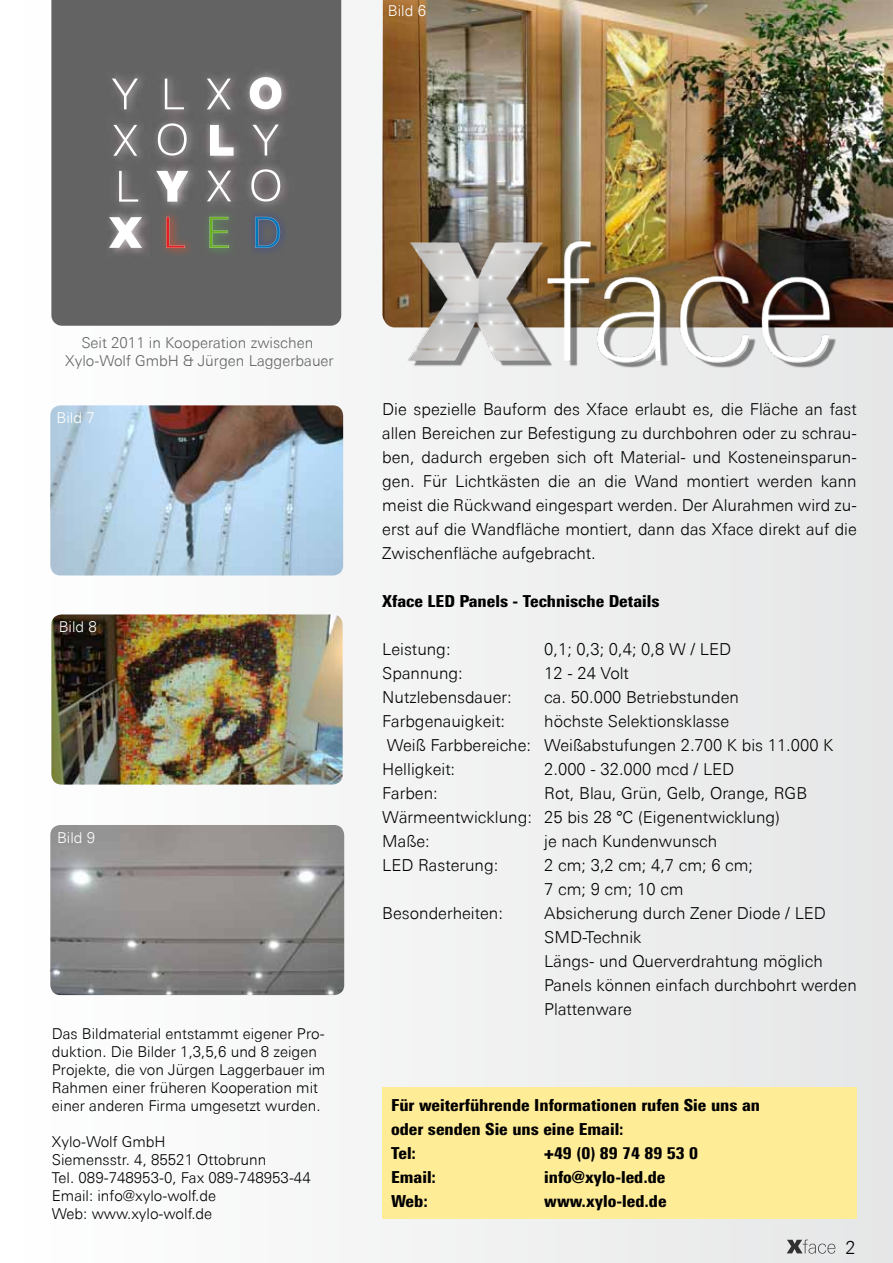
<style>
.page{position:relative;width:893px;height:1263px;background:#fff}
.page>*{position:absolute;margin:0;border:0;box-sizing:border-box;transform-origin:0 0}
.t1{font:300 18px "Linotype Univers Basic";color:#000}
.t2{font:300 16.5px/24px "Linotype Univers Basic";color:#000}
.t3{font:900 condensed 16.5px/24px "Linotype Univers";color:#000}
.t4{font:300 15px/18px "Linotype Univers Basic";color:#000}
.t5{font:300 15px/18px "Linotype Univers Basic";color:#636363;text-align:center}
.t6{font:300 15px "Linotype Univers Basic";color:#fff}
</style>
<div class="page">
<div style="left:0;top:0;width:893px;height:1263px;background:linear-gradient(to right,#fff,#e6e6e7)"></div>
<div style="left:382px;top:1087px;width:475px;height:131px;background:#ffec97"></div>
<div style="left:51px;top:0;width:290px;height:326px;background:#636363"></div>
<div style="left:85px;top:52px;width:219px;height:230px;background:#636363"></div>
<img style="left:111px;top:72px;width:177px;height:182px">
<img style="left:157px;top:248px;width:39px;height:6px">
<img style="left:200px;top:248px;width:41px;height:6px">
<img style="left:245px;top:206px;width:43px;height:48px">
<svg style="left:109px;top:77px;width:172px;height:171px"></svg>
<img style="left:51px;top:614px;width:292px;height:170px">
<svg style="left:787px;top:1239px;width:48px;height:14px"></svg>
<img style="left:382px;top:0;width:511px;height:191px">
<img style="left:378px;top:191px;width:515px;height:197px">
<img style="left:50px;top:825px;width:294px;height:170px">
<img style="left:50px;top:405px;width:293px;height:170px">
<p class="t6" style="left:388px;top:2px;width:40px">Bild 6</p>
<p class="t5" style="left:65px;top:333px;width:270px">Seit 2011 in Kooperation zwischen<br>Xylo-Wolf GmbH &amp; Jürgen Laggerbauer</p>
<p class="t6" style="left:57px;top:409px;width:40px">Bild 7</p>
<p class="t6" style="left:59px;top:618px;width:40px">Bild 8</p>
<p class="t6" style="left:57px;top:829px;width:40px">Bild 9</p>
<p class="t4" style="left:52px;top:1025px;width:275px">Das Bildmaterial entstammt eigener Pro&shy;duktion. Die Bilder 1,3,5,6 und 8 zeigen Projekte, die von Jürgen Laggerbauer im Rahmen einer früheren Kooperation mit einer anderen Firma umgesetzt wurden.</p>
<p class="t4" style="left:52px;top:1133px;width:260px">Xylo-Wolf GmbH<br>Siemensstr. 4, 85521 Ottobrunn<br>Tel. 089-748953-0, Fax 089-748953-44<br>Email: info@xylo-wolf.de<br>Web: www.xylo-wolf.de</p>
<p class="t2" style="left:382px;top:397px;width:476px;text-align:justify">Die spezielle Bauform des Xface erlaubt es, die Fläche an fast allen Bereichen zur Befestigung zu durchbohren oder zu schrau&shy;ben, dadurch ergeben sich oft Material- und Kosteneinsparun&shy;gen. Für Lichtkästen die an die Wand montiert werden kann meist die Rückwand eingespart werden. Der Alurahmen wird zu&shy;erst auf die Wandfläche montiert, dann das Xface direkt auf die Zwischenfläche aufgebracht.</p>
<p class="t3" style="left:382px;top:589px;width:279px">Xface LED Panels - Technische Details</p>
<p class="t2" style="left:382px;top:637px;width:70px">Leistung:</p>
<p class="t2" style="left:544px;top:637px;width:188px">0,1; 0,3; 0,4; 0,8 W / LED</p>
<p class="t2" style="left:382px;top:661px;width:82px">Spannung:</p>
<p class="t2" style="left:544px;top:661px;width:86px">12 - 24 Volt</p>
<p class="t2" style="left:382px;top:685px;width:131px">Nutzlebensdauer:</p>
<p class="t2" style="left:544px;top:685px;width:196px">ca. 50.000 Betriebstunden</p>
<p class="t2" style="left:382px;top:709px;width:124px">Farbgenauigkeit:</p>
<p class="t2" style="left:382px;top:709px;width:453px;text-indent:162px">höchste Selektionsklasse<br>Weiß Farbbereiche: Weißabstufungen 2.700 K bis 11.000 K<br>Helligkeit:</p>
<p class="t2" style="left:544px;top:757px;width:191px">2.000 - 32.000 mcd / LED</p>
<p class="t2" style="left:382px;top:781px;width:426px;text-indent:162px">Rot, Blau, Grün, Gelb, Orange, RGB<br>Wärmeentwicklung: 25 bis 28 °C (Eigenentwicklung)<br>Maße:</p>
<p class="t2" style="left:382px;top:781px;width:57px">Farben:</p>
<p class="t2" style="left:544px;top:829px;width:175px">je nach Kundenwunsch</p>
<p class="t2" style="left:382px;top:853px;width:118px">LED Rasterung:</p>
<p class="t2" style="left:544px;top:853px;width:210px">2 cm; 3,2 cm; 4,7 cm; 6 cm;<br>7 cm; 9 cm; 10 cm</p>
<p class="t2" style="left:382px;top:901px;width:122px">Besonderheiten:</p>
<p class="t2" style="left:544px;top:901px;width:314px">Absicherung durch Zener Diode / LED<br>SMD-Technik<br>Längs- und Querverdrahtung möglich<br>Panels können einfach durchbohrt werden<br>Plattenware</p>
<p class="t3" style="left:391px;top:1093px;width:370px">Für weiterführende Informationen rufen Sie uns an oder senden Sie uns eine Email:<br>Tel:</p>
<p class="t3" style="left:544px;top:1141px;width:155px">+49 (0) 89 74 89 53 0</p>
<p class="t3" style="left:391px;top:1165px;width:46px">Email:</p>
<p class="t3" style="left:544px;top:1165px;width:123px">info@xylo-led.de</p>
<p class="t3" style="left:391px;top:1189px;width:38px">Web:</p>
<p class="t3" style="left:544px;top:1189px;width:124px">www.xylo-led.de</p>
<p class="t1" style="left:845px;top:1237px;width:12px">2</p>
</div>
